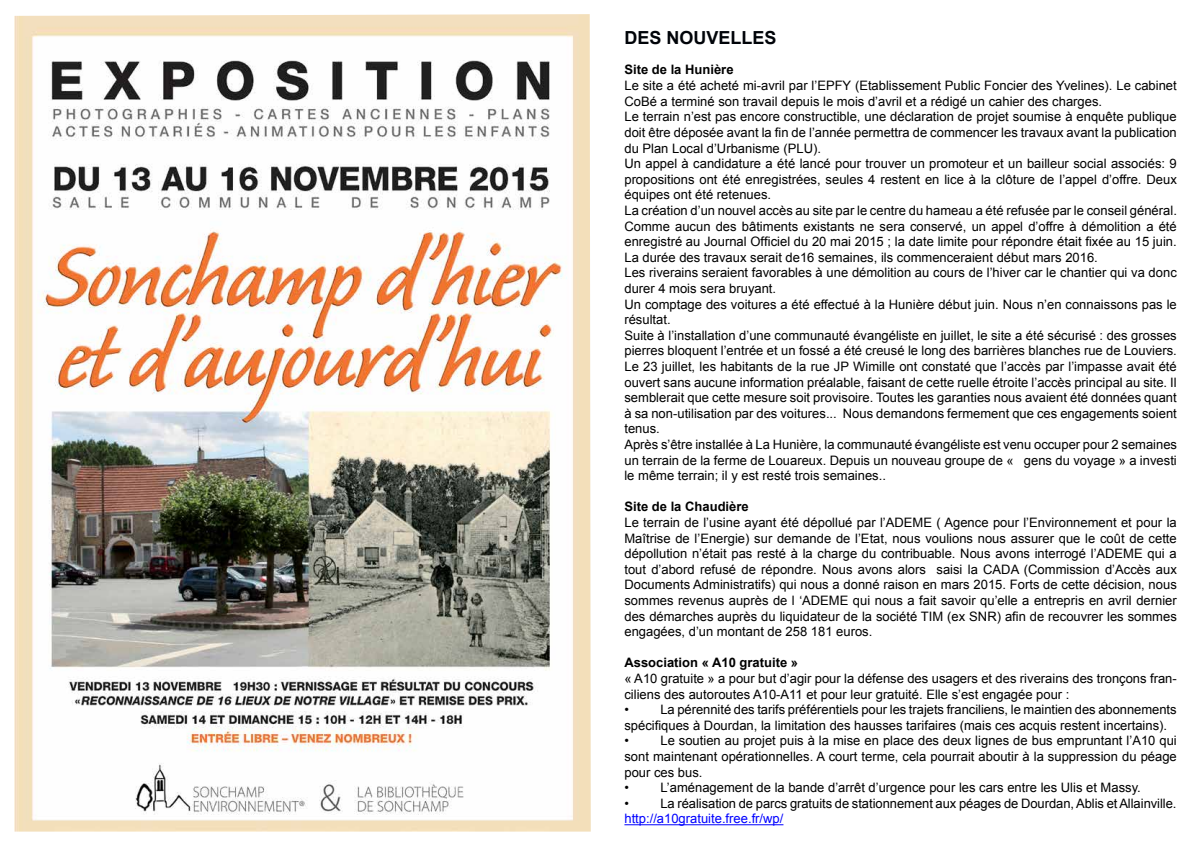
<style>
.page{position:relative;width:1191px;height:842px;background:#fff}
.page>*{position:absolute;margin:0;border:0;box-sizing:border-box;transform-origin:0 0}
.t1{font:700 18px "Arial";color:#000409}
.t2{font:13px/15.6px "Arial";color:#000}
.t3{font:700 13px "Arial";color:#000}
.t4{font:13px "Arial";color:#00f}
</style>
<div class="page">
<img style="left:14px;top:14px;width:577px;height:817px">
<hr style="left:624px;top:824px;width:159px;height:1px;background:#00f">
<h1 class="t1" style="left:624px;top:26px;width:154px">DES NOUVELLES</h1>
<p class="t3" style="left:624px;top:61px;width:111px">Site de la Hunière</p>
<p class="t2" style="left:624px;top:78px;width:554px">Le site a été acheté mi-avril par l’EPFY (Etablissement Public Foncier des Yvelines). Le cabinet CoBé a terminé son travail depuis le mois d’avril et a rédigé un cahier des charges.<br>Le terrain n’est pas encore constructible, une déclaration de projet soumise à enquête publique doit être déposée avant la fin de l’année permettra de commencer les travaux avant la publication du Plan Local d’Urbanisme (PLU).<br>Un appel à candidature a été lancé pour trouver un promoteur et un bailleur social associés: 9 propositions ont été enregistrées, seules 4 restent en lice à la clôture de l’appel d’offre. Deux équipes ont été retenues.<br>La création d’un nouvel accès au site par le centre du hameau a été refusée par le conseil général.<br>Comme aucun des bâtiments existants ne sera conservé, un appel d’offre à démolition a été enregistré au Journal Officiel du 20 mai 2015 ; la date limite pour répondre était fixée au 15 juin.<br>La durée des travaux serait de16 semaines, ils commenceraient début mars 2016.<br>Les riverains seraient favorables à une démolition au cours de l’hiver car le chantier qui va donc durer 4 mois sera bruyant.<br>Un comptage des voitures a été effectué à la Hunière début juin. Nous n’en connaissons pas le résultat.<br>Suite à l’installation d’une communauté évangéliste en juillet, le site a été sécurisé : des grosses pierres bloquent l’entrée et un fossé a été creusé le long des barrières blanches rue de Louviers.<br>Le 23 juillet, les habitants de la rue JP Wimille ont constaté que l’accès par l’impasse avait été ouvert sans aucune information préalable, faisant de cette ruelle étroite l’accès principal au site. Il semblerait que cette mesure soit provisoire. Toutes les garanties nous avaient été données quant à sa non-utilisation par des voitures... Nous demandons fermement que ces engagements soient tenus.<br>Après s’être installée à La Hunière, la communauté évangéliste est venu occuper pour 2 semaines un terrain de la ferme de Louareux. Depuis un nouveau groupe de « gens du voyage » a investi le même terrain; il y est resté trois semaines..</p>
<p class="t3" style="left:624px;top:498px;width:126px">Site de la Chaudière</p>
<p class="t2" style="left:624px;top:515px;width:554px;text-align:justify">Le terrain de l’usine ayant été dépollué par l’ADEME ( Agence pour l’Environnement et pour la Maîtrise de l’Energie) sur demande de l’Etat, nous voulions nous assurer que le coût de cette dépollution n’était pas resté à la charge du contribuable. Nous avons interrogé l’ADEME qui a tout d’abord refusé de répondre. Nous avons alors saisi la CADA (Commission d’Accès aux Documents Administratifs) qui nous a donné raison en mars 2015. Forts de cette décision, nous sommes revenus auprès de l ‘ADEME qui nous a fait savoir qu’elle a entrepris en avril dernier des démarches auprès du liquidateur de la société TIM (ex SNR) afin de recouvrer les sommes engagées, d’un montant de 258 181 euros.</p>
<p class="t3" style="left:624px;top:654px;width:175px">Association « A10 gratuite »</p>
<p class="t2" style="left:624px;top:671px;width:554px">« A10 gratuite » a pour but d’agir pour la défense des usagers et des riverains des tronçons fran&shy;ciliens des autoroutes A10-A11 et pour leur gratuité. Elle s’est engagée pour :<br>•</p>
<p class="t2" style="left:624px;top:702px;width:554px;text-indent:36px">La pérennité des tarifs préférentiels pour les trajets franciliens, le maintien des abonnements spécifiques à Dourdan, la limitation des hausses tarifaires (mais ces acquis restent incertains).<br>•</p>
<p class="t2" style="left:624px;top:733px;width:554px;text-indent:36px">Le soutien au projet puis à la mise en place des deux lignes de bus empruntant l’A10 qui sont maintenant opérationnelles. A court terme, cela pourrait aboutir à la suppression du péage pour ces bus.<br>•</p>
<p class="t2" style="left:660px;top:780px;width:482px">L’aménagement de la bande d’arrêt d’urgence pour les cars entre les Ulis et Massy.</p>
<p class="t2" style="left:624px;top:795px;width:6px">•</p>
<p class="t2" style="left:660px;top:795px;width:517px">La réalisation de parcs gratuits de stationnement aux péages de Dourdan, Ablis et Allainville.</p>
<p class="t4" style="left:624px;top:810px;width:160px">http://a10gratuite.free.fr/wp/</p>
</div>
